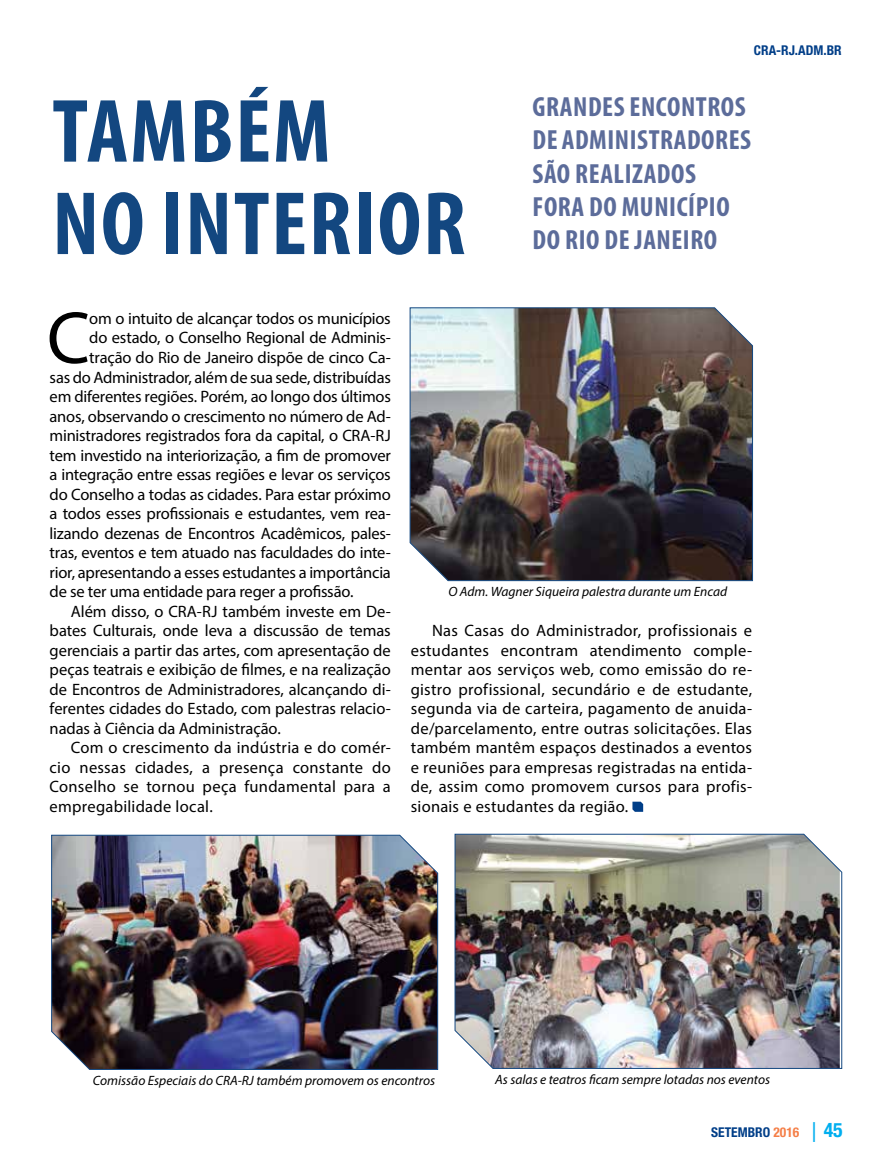
<style>
.page{position:relative;width:893px;height:1170px;background:#fff}
.page>*{position:absolute;margin:0;border:0;box-sizing:border-box;transform-origin:0 0}
.t1{font:700 condensed 90.75px/92.4px "Myriad Pro";letter-spacing:.02em;color:#134780}
.t2{font:74.4px "Myriad Pro";color:#000}
.t3{font:700 condensed 27.75px/33.3px "Myriad Pro";letter-spacing:.02em;color:#5c6c9a}
.t4{font:16.5px/19.5px "Myriad Pro";letter-spacing:-.01em;color:#000;text-align:justify}
.t5{font:16.5px "Myriad Pro";letter-spacing:.015em;color:#000}
.t6{font:16.5px "Myriad Pro";letter-spacing:.02em;color:#000}
.t7{font:italic 13.5px "Myriad Pro";color:#000}
.t8{font:700 condensed 13.5px "Helvetica Neue LT Pro";color:#003e88}
.s1{color:#f57f48}
.s2{font-family:"Optima";font-stretch:normal;font-size:19.8px;color:#00aeef}
.s3{font-family:"Helvetica Neue LT Std";font-size:19.8px;color:#00aeef}
</style>
<div class="page">
<svg style="left:632px;top:801px;width:11px;height:10px"></svg>
<img style="left:410px;top:307px;width:343px;height:274px">
<img style="left:455px;top:833px;width:387px;height:235px">
<img style="left:51px;top:834px;width:387px;height:235px">
<h1 class="t1" style="left:52px;top:83px;width:415px">TAMBÉM<br>NO INTERIOR</h1>
<p class="t8" style="left:754px;top:42px;width:89px">CRA-RJ.ADM.BR</p>
<h3 class="t3" style="left:533px;top:90px;width:220px">GRANDES ENCONTROS<br>DE ADMINISTRADORES<br>SÃO REALIZADOS<br>FORA DO MUNICÍPIO<br>DO RIO DE JANEIRO</h3>
<h2 class="t2" style="left:47px;top:292px;width:45px">C</h2>
<p class="t4" style="left:89px;top:308px;width:303px">om o intuito de alcançar todos os municípios</p>
<p class="t4" style="left:89px;top:328px;width:303px">do estado, o Conselho Regional de Adminis-</p>
<p class="t4" style="left:89px;top:347px;width:303px">tração do Rio de Janeiro dispõe de cinco Ca-</p>
<p class="t4" style="left:50px;top:367px;width:343px">sas do Administrador, além de sua sede, distribuídas</p>
<p class="t4" style="left:50px;top:386px;width:343px">em diferentes regiões. Porém, ao longo dos últimos</p>
<p class="t4" style="left:50px;top:406px;width:343px">anos, observando o crescimento no número de Ad-</p>
<p class="t4" style="left:50px;top:425px;width:343px">ministradores registrados fora da capital, o CRA-RJ</p>
<p class="t4" style="left:50px;top:445px;width:343px">tem investido na interiorização, a fim de promover</p>
<p class="t4" style="left:50px;top:464px;width:343px">a integração entre essas regiões e levar os serviços</p>
<p class="t4" style="left:50px;top:484px;width:343px">do Conselho a todas as cidades. Para estar próximo</p>
<p class="t4" style="left:50px;top:503px;width:343px">a todos esses profissionais e estudantes, vem rea-</p>
<p class="t4" style="left:50px;top:523px;width:343px">lizando dezenas de Encontros Acadêmicos, pales-</p>
<p class="t4" style="left:50px;top:542px;width:343px">tras, eventos e tem atuado nas faculdades do inte-</p>
<p class="t4" style="left:50px;top:562px;width:343px">rior, apresentando a esses estudantes a importância</p>
<p class="t4" style="left:50px;top:581px;width:305px">de se ter uma entidade para reger a profissão.</p>
<p class="t4" style="left:71px;top:601px;width:321px">Além disso, o CRA-RJ também investe em De-</p>
<p class="t4" style="left:50px;top:620px;width:343px">bates Culturais, onde leva a discussão de temas</p>
<p class="t4" style="left:50px;top:640px;width:343px">gerenciais a partir das artes, com apresentação de</p>
<p class="t4" style="left:50px;top:659px;width:343px">peças teatrais e exibição de filmes, e na realização</p>
<p class="t4" style="left:50px;top:679px;width:343px">de Encontros de Administradores, alcançando di-</p>
<p class="t4" style="left:50px;top:698px;width:343px">ferentes cidades do Estado, com palestras relacio-</p>
<p class="t4" style="left:50px;top:718px;width:233px">nadas à Ciência da Administração.</p>
<p class="t5" style="left:71px;top:737px;width:321px">Com o crescimento da indústria e do comér-</p>
<p class="t5" style="left:50px;top:757px;width:343px">cio nessas cidades, a presença constante do</p>
<p class="t6" style="left:50px;top:776px;width:343px">Conselho se tornou peça fundamental para a</p>
<p class="t6" style="left:50px;top:796px;width:165px">empregabilidade local.</p>
<p class="t7" style="left:448px;top:583px;width:280px">O Adm. Wagner Siqueira palestra durante um Encad</p>
<p class="t4" style="left:411px;top:620px;width:343px;text-indent:21px">Nas Casas do Administrador, profissionais e estudantes encontram atendimento comple&shy;mentar aos serviços web, como emissão do re&shy;gistro profissional, secundário e de estudante, segunda via de carteira, pagamento de anuida&shy;de/parcelamento, entre outras solicitações. Elas também mantêm espaços destinados a eventos e reuniões para empresas registradas na entida&shy;de, assim como promovem cursos para profis&shy;sionais e estudantes da região.</p>
<p class="t7" style="left:93px;top:1071px;width:344px">Comissão Especiais do CRA-RJ também promovem os encontros</p>
<p class="t7" style="left:495px;top:1070px;width:276px">As salas e teatros ficam sempre lotadas nos eventos</p>
<p class="t8" style="left:711px;top:1124px;width:133px">SETEMBRO <span class="s1">2016</span> <span class="s2">|</span> <span class="s3">45</span></p>
</div>
